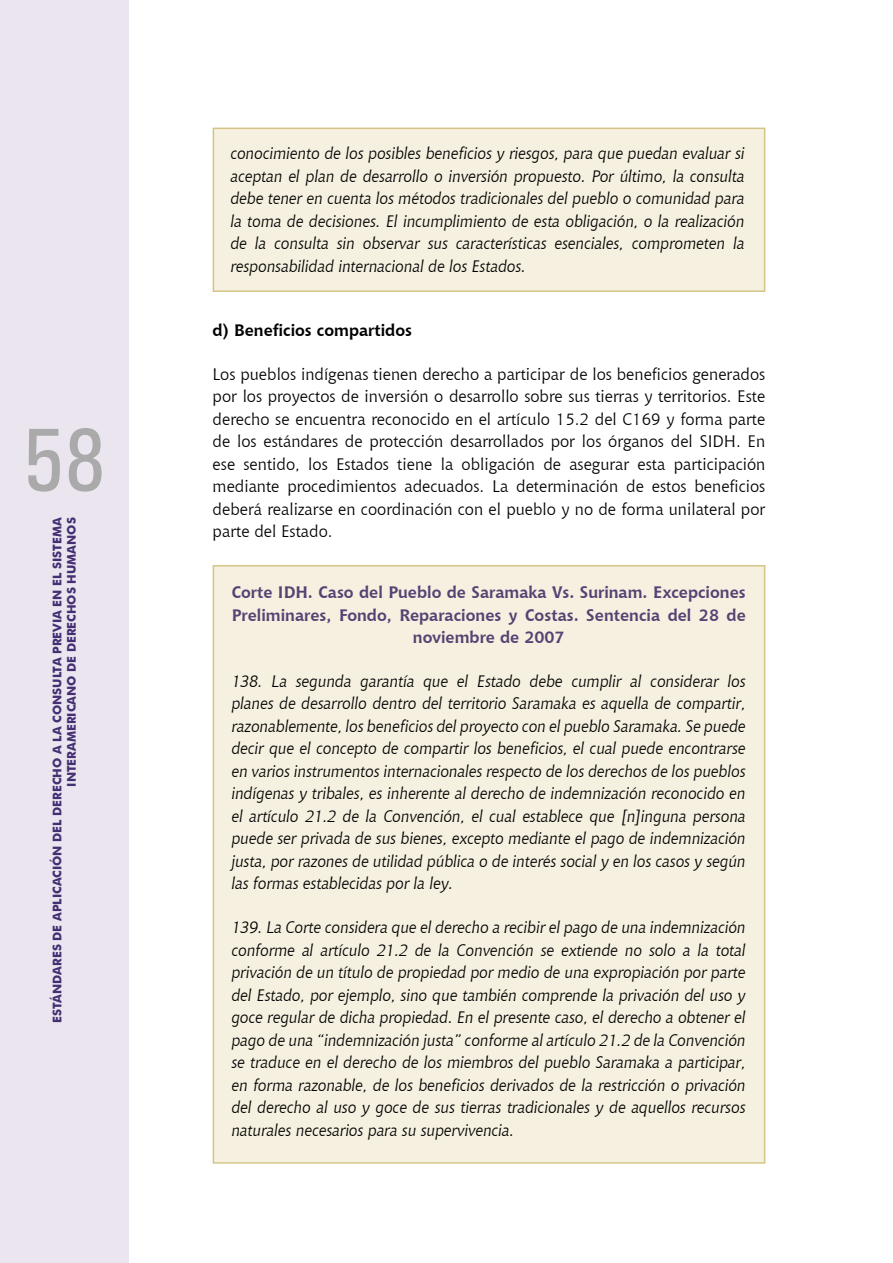
<style>
.page{position:relative;width:893px;height:1263px;background:#fff}
.page>*{position:absolute;margin:0;border:0;box-sizing:border-box;transform-origin:0 0}
.t1{font:500 condensed 90px "Univers";color:#aaa}
.t2{font:italic 16.5px/22.5px "Chianti BT";color:#000;text-align:justify}
.t3{font:16.5px/22.5px "Chianti BT";color:#000;text-align:justify}
.t4{font:700 16.5px/22.5px "Chianti BT";color:#544373;text-align:center}
.t5{font:700 16.5px "Chianti BT";color:#000}
.t6{font:700 12px/14.4px "Futura BT";color:#442f73;text-align:right}
</style>
<div class="page">
<div style="left:0;top:0;width:129px;height:1263px;background:#eae5ef"></div>
<div style="left:213px;top:128px;width:552px;height:164px;background:#f5f0df;border:2px solid #d4c586"></div>
<div style="left:213px;top:565px;width:552px;height:599px;background:#f5f0df;border:2px solid #d4c586"></div>
<h1 class="t1" style="left:23px;top:407px;width:85px">58</h1>
<p class="t6" style="left:50px;top:1023px;width:507px;rotate:-90deg">ESTÁNDARES DE APLICACIÓN DEL DERECHO A LA CONSULTA PREVIA EN EL SISTEMA<br>INTERAMERICANO DE DERECHOS HUMANOS</p>
<p class="t2" style="left:231px;top:141px;width:516px">conocimiento de los posibles beneficios y riesgos, para que puedan evaluar si aceptan el plan de desarrollo o inversión propuesto. Por último, la consulta debe tener en cuenta los métodos tradicionales del pueblo o comunidad para la toma de decisiones. El incumplimiento de esta obligación, o la realización de la consulta sin observar sus características esenciales, comprometen la responsabilidad internacional de los Estados.</p>
<p class="t5" style="left:213px;top:318px;width:201px">d) Beneficios compartidos</p>
<p class="t3" style="left:213px;top:362px;width:554px">Los pueblos indígenas tienen derecho a participar de los beneficios generados por los proyectos de inversión o desarrollo sobre sus tierras y territorios. Este derecho se encuentra reconocido en el artículo 15.2 del C169 y forma parte de los estándares de protección desarrollados por los órganos del SIDH. En ese sentido, los Estados tiene la obligación de asegurar esta participación mediante procedimientos adecuados. La determinación de estos beneficios deberá realizarse en coordinación con el pueblo y no de forma unilateral por parte del Estado.</p>
<p class="t4" style="left:232px;top:580px;width:516px">Corte IDH. Caso del Pueblo de Saramaka Vs. Surinam. Excepciones<br>Preliminares, Fondo, Reparaciones y Costas. Sentencia del 28 de noviembre de 2007</p>
<p class="t2" style="left:232px;top:669px;width:516px">138. La segunda garantía que el Estado debe cumplir al considerar los planes de desarrollo dentro del territorio Saramaka es aquella de compartir, razonablemente, los beneficios del proyecto con el pueblo Saramaka. Se puede decir que el concepto de compartir los beneficios, el cual puede encontrarse en varios instrumentos internacionales respecto de los derechos de los pueblos indígenas y tribales, es inherente al derecho de indemnización reconocido en el artículo 21.2 de la Convención, el cual establece que [n]inguna persona puede ser privada de sus bienes, excepto mediante el pago de indemnización justa, por razones de utilidad pública o de interés social y en los casos y según las formas establecidas por la ley.</p>
<p class="t2" style="left:232px;top:915px;width:516px">139. La Corte considera que el derecho a recibir el pago de una indemnización conforme al artículo 21.2 de la Convención se extiende no solo a la total privación de un título de propiedad por medio de una expropiación por parte del Estado, por ejemplo, sino que también comprende la privación del uso y goce regular de dicha propiedad. En el presente caso, el derecho a obtener el pago de una “indemnización justa” conforme al artículo 21.2 de la Convención se traduce en el derecho de los miembros del pueblo Saramaka a participar, en forma razonable, de los beneficios derivados de la restricción o privación del derecho al uso y goce de sus tierras tradicionales y de aquellos recursos naturales necesarios para su supervivencia.</p>
</div>
